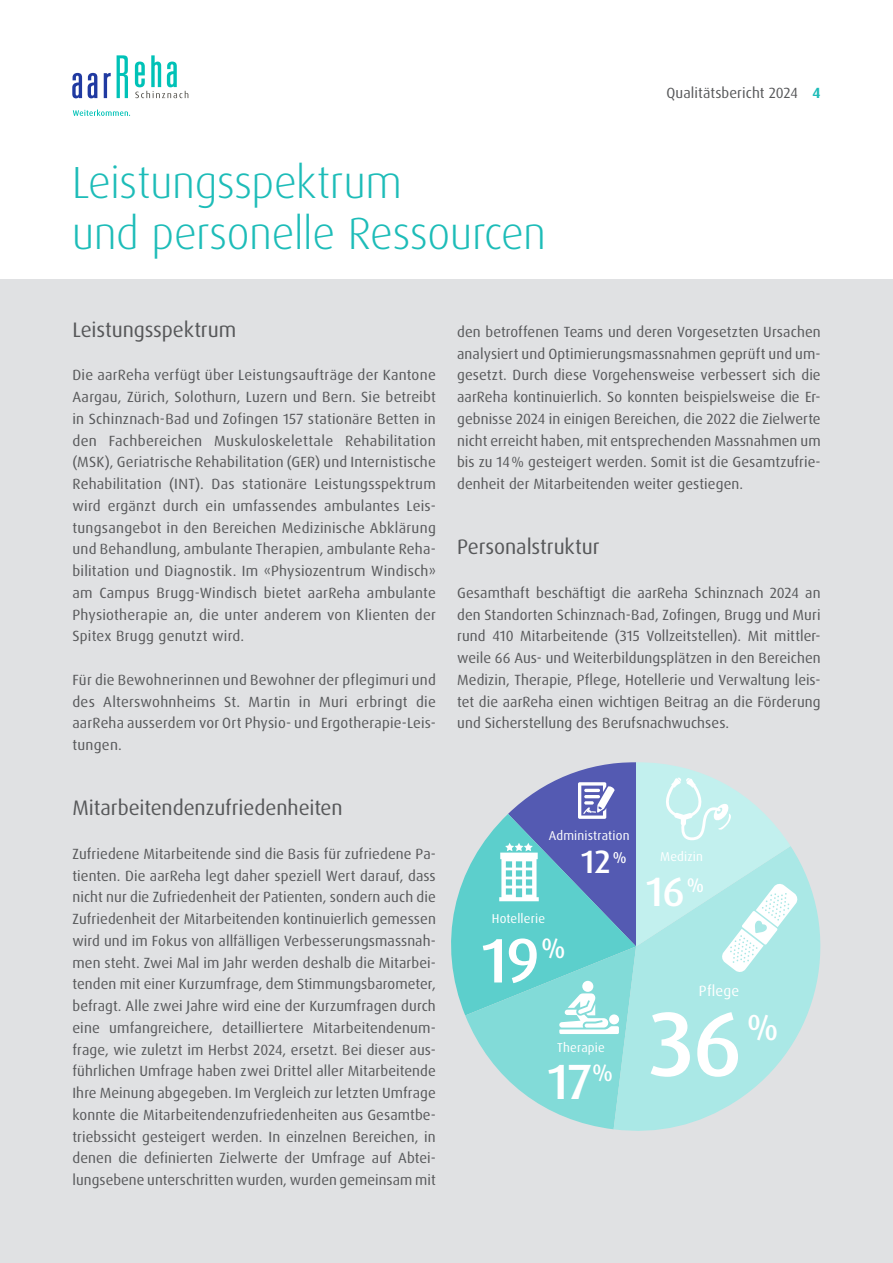
<style>
.page{position:relative;width:893px;height:1263px;background:#fff}
.page>*{position:absolute;margin:0;border:0;box-sizing:border-box;transform-origin:0 0}
.t1{font:500 91.05px "Dax Pro";color:#fff}
.t2{font:500 63px "Dax Pro";color:#fff}
.t3{font:500 49.5px "Dax Pro";color:#fff}
.t4{font:300 45px/51px "Dax Pro";letter-spacing:-.01em;color:#1dbcb8}
.t5{font:500 41.1px "Dax Pro";color:#fff}
.t6{font:500 36.15px "Dax Pro";color:#fff}
.t7{font:500 32.4px "Dax Pro";color:#fff}
.t8{font:500 28.05px "Dax Pro";color:#fff}
.t9{font:21px "Dax Pro";letter-spacing:-.005em;color:#57585a}
.t10{font:14.85px/21.8px "Dax Pro";letter-spacing:.01em;color:#57585a;text-align:justify}
.t11{font:14.85px "Dax Pro";letter-spacing:.01em;color:#fff}
.t12{font:12.9px "Dax Pro";letter-spacing:.01em;color:#fff}
.s1{font-weight:700;color:#1dbcb8}
</style>
<div class="page">
<div style="left:0;top:279px;width:893px;height:984px;background:#e0e1e3"></div>
<svg style="left:73px;top:110px;width:57px;height:6px"></svg>
<svg style="left:72px;top:73px;width:10px;height:25px"></svg>
<svg style="left:88px;top:73px;width:9px;height:25px"></svg>
<svg style="left:104px;top:73px;width:7px;height:25px"></svg>
<svg style="left:117px;top:55px;width:11px;height:43px"></svg>
<svg style="left:135px;top:55px;width:53px;height:43px"></svg>
<svg style="left:614px;top:859px;width:207px;height:272px"></svg>
<svg style="left:451px;top:762px;width:347px;height:367px"></svg>
<h3 class="t4" style="left:72px;top:157px;width:476px">Leistungsspektrum<br>und personelle Ressourcen</h3>
<p class="t10" style="left:666px;top:82px;width:156px">Qualitätsbericht 2024 <span class="s1">4</span></p>
<h3 class="t9" style="left:72px;top:316px;width:165px">Leistungsspektrum</h3>
<p class="t10" style="left:72px;top:364px;width:365px">Die aarReha verfügt über Leistungsaufträge der Kantone Aargau, Zürich, Solothurn, Luzern und Bern. Sie betreibt in Schinznach-Bad und Zofingen 157 stationäre Betten in den Fachbereichen Muskuloskelettale Rehabilitation (MSK), Geriatrische Rehabilitation (GER) und Internistische Rehabilitation (INT). Das stationäre Leistungsspektrum wird ergänzt durch ein umfassendes ambulantes Leis&shy;tungsangebot in den Bereichen Medizinische Abklärung und Behandlung, ambulante Therapien, ambulante Reha&shy;bilitation und Diagnostik. Im «Physiozentrum Windisch» am Campus Brugg-Windisch bietet aarReha ambulante Physiotherapie an, die unter anderem von Klienten der Spitex Brugg genutzt wird.</p>
<p class="t10" style="left:72px;top:669px;width:365px">Für die Bewohnerinnen und Bewohner der pflegimuri und des Alterswohnheims St. Martin in Muri erbringt die aarReha ausserdem vor Ort Physio- und Ergotherapie-Leis&shy;tungen.</p>
<h3 class="t9" style="left:72px;top:794px;width:272px">Mitarbeitendenzufriedenheiten</h3>
<p class="t10" style="left:72px;top:843px;width:365px">Zufriedene Mitarbeitende sind die Basis für zufriedene Pa&shy;tienten. Die aarReha legt daher speziell Wert darauf, dass nicht nur die Zufriedenheit der Patienten, sondern auch die Zufriedenheit der Mitarbeitenden kontinuierlich gemessen wird und im Fokus von allfälligen Verbesserungsmassnah&shy;men steht. Zwei Mal im Jahr werden deshalb die Mitarbei&shy;tenden mit einer Kurzumfrage, dem Stimmungsbarometer, befragt. Alle zwei Jahre wird eine der Kurzumfragen durch eine umfangreichere, detailliertere Mitarbeitendenum&shy;frage, wie zuletzt im Herbst 2024, ersetzt. Bei dieser aus&shy;führlichen Umfrage haben zwei Drittel aller Mitarbeitende Ihre Meinung abgegeben. Im Vergleich zur letzten Umfrage konnte die Mitarbeitendenzufriedenheiten aus Gesamtbe&shy;triebssicht gesteigert werden. In einzelnen Bereichen, in denen die definierten Zielwerte der Umfrage auf Abtei&shy;lungsebene unterschritten wurden, wurden gemeinsam mit</p>
<p class="t10" style="left:457px;top:321px;width:365px">den betroffenen Teams und deren Vorgesetzten Ursachen analysiert und Optimierungsmassnahmen geprüft und um&shy;gesetzt. Durch diese Vorgehensweise verbessert sich die aarReha kontinuierlich. So konnten beispielsweise die Er&shy;gebnisse 2024 in einigen Bereichen, die 2022 die Zielwerte nicht erreicht haben, mit entsprechenden Massnahmen um bis zu 14% gesteigert werden. Somit ist die Gesamtzufrie&shy;denheit der Mitarbeitenden weiter gestiegen.</p>
<h3 class="t9" style="left:457px;top:533px;width:144px">Personalstruktur</h3>
<p class="t10" style="left:457px;top:582px;width:365px">Gesamthaft beschäftigt die aarReha Schinznach 2024 an den Standorten Schinznach-Bad, Zofingen, Brugg und Muri rund 410 Mitarbeitende (315 Vollzeitstellen). Mit mittler&shy;weile 66 Aus- und Weiterbildungsplätzen in den Bereichen Medizin, Therapie, Pflege, Hotellerie und Verwaltung leis&shy;tet die aarReha einen wichtigen Beitrag an die Förderung und Sicherstellung des Berufsnachwuchses.</p>
<p class="t12" style="left:549px;top:827px;width:82px">Administration</p>
<p class="t12" style="left:492px;top:910px;width:55px">Hotellerie</p>
<h2 class="t2" style="left:482px;top:920px;width:60px">19</h2>
<h3 class="t8" style="left:541px;top:930px;width:26px">%</h3>
<h3 class="t7" style="left:581px;top:841px;width:47px">12<sup>%</sup></h3>
<p class="t12" style="left:557px;top:1039px;width:49px">Therapie</p>
<h3 class="t3" style="left:548px;top:1049px;width:67px">17<sup>%</sup></h3>
<p class="t12" style="left:660px;top:848px;width:44px">Medizin</p>
<h3 class="t5" style="left:646px;top:865px;width:59px">16<sup>%</sup></h3>
<p class="t11" style="left:699px;top:981px;width:42px">Pflege</p>
<h1 class="t1" style="left:649px;top:985px;width:95px">36</h1>
<h3 class="t6" style="left:747px;top:1004px;width:33px">%</h3>
</div>
